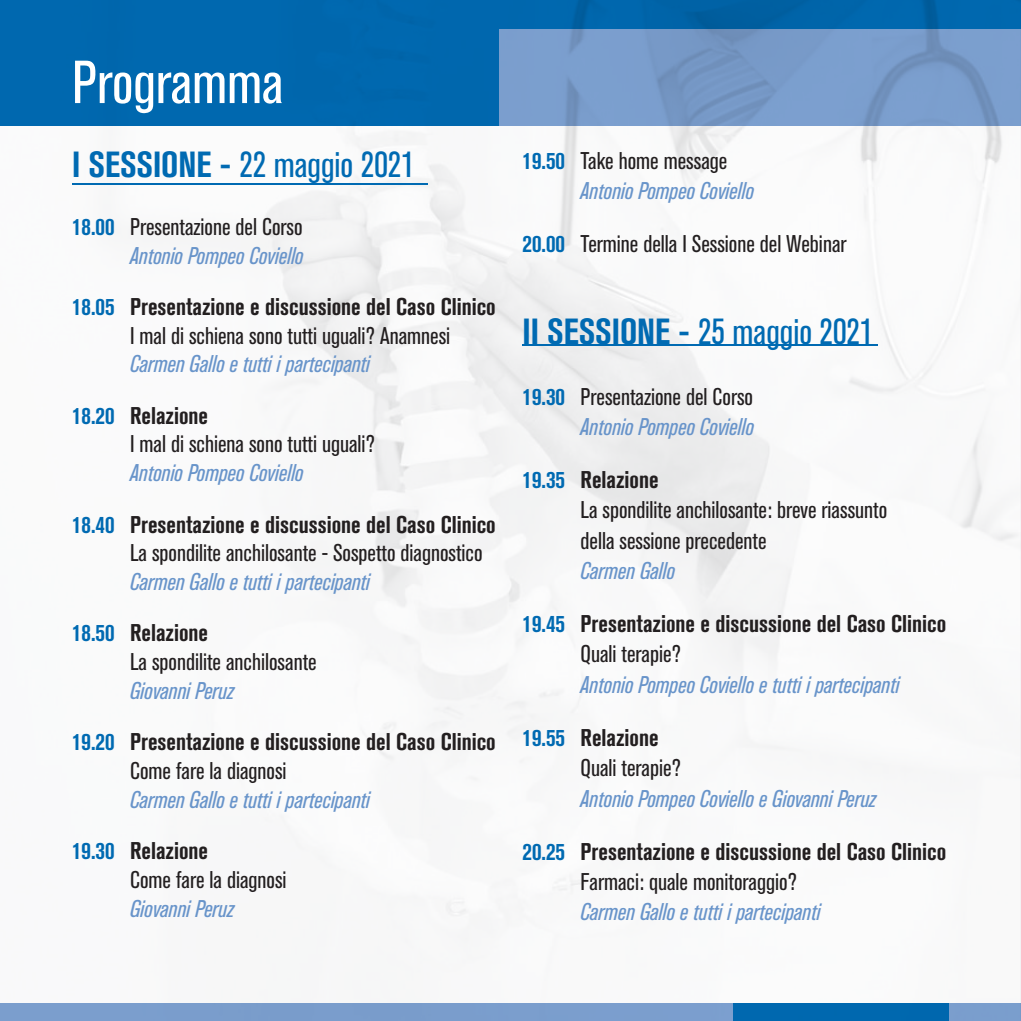
<style>
.page{position:relative;width:1021px;height:1021px;background:#fff}
.page>*{position:absolute;margin:0;border:0;box-sizing:border-box;transform-origin:0 0}
.t1{font:condensed 60px "Akzidenz Grotesk BQ";color:#fff}
.t2{font:condensed 36px "Akzidenz Grotesk BQ";color:#006ab2}
.t3{font:condensed 24px/30px "Akzidenz Grotesk BQ";color:#231f20;text-align:right}
.t4{font:700 condensed 24px/51.2px "Akzidenz Grotesk BQ";color:#231f20}
.t5{font:italic condensed 24px/51.2px "Akzidenz Grotesk BQ";color:#6894ca}
.s1{font-weight:700}
.s2{font-weight:700;color:#006ab2}
.s3{font-style:italic;color:#6894ca}
.s4{color:#006ab2}
.s5{font-weight:400}
.s6{font-weight:700;font-style:normal;color:#006ab2}
.s7{font-weight:700;font-style:normal;color:#231f20}
.s8{font-weight:400;font-style:italic;color:#6894ca}
.s9{font-style:normal;color:#231f20}
</style>
<div class="page">
<img style="left:0;top:0;width:1021px;height:1020px">
<hr style="left:72px;top:183px;width:355px;height:2px;background:#006ab2">
<hr style="left:522px;top:344px;width:355px;height:2px;background:#006ab2">
<h1 class="t1" style="left:72px;top:49px;width:213px">Programma</h1>
<h2 class="t2" style="left:72px;top:144px;width:344px"><span class="s1">I SESSIONE -</span> 22 maggio 2021</h2>
<p class="t3" style="left:72px;top:212px;width:233px;line-height:28.8px"><span class="s2">18.00</span> Presentazione del Corso<br><span class="s3">Antonio Pompeo Coviello</span></p>
<p class="t4" style="left:72px;top:292px;width:425px;line-height:28.8px;text-align:center"><span class="s4">18.05</span> Presentazione e discussione del Caso Clinico<br><span class="s5">I mal di schiena sono tutti uguali? Anamnesi</span></p>
<p class="t5" style="left:72px;top:339px;width:299px;text-indent:58px">Carmen Gallo e tutti i partecipanti<br><span class="s6">18.20</span> <span class="s7">Relazione</span></p>
<p class="t3" style="left:130px;top:429px;width:246px">I mal di schiena sono tutti uguali?</p>
<p class="t4" style="left:72px;top:447px;width:425px;text-indent:58px"><span class="s8">Antonio Pompeo Coviello<br></span><span class="s4">18.40</span> Presentazione e discussione del Caso Clinico</p>
<p class="t3" style="left:130px;top:538px;width:354px">La spondilite anchilosante - Sospetto diagnostico</p>
<p class="t5" style="left:72px;top:556px;width:299px;text-indent:58px">Carmen Gallo e tutti i partecipanti<br><span class="s6">18.50</span> <span class="s7">Relazione</span></p>
<p class="t3" style="left:130px;top:647px;width:188px">La spondilite anchilosante</p>
<p class="t4" style="left:72px;top:665px;width:425px;text-indent:58px"><span class="s8">Giovanni Peruz<br></span><span class="s4">19.20</span> Presentazione e discussione del Caso Clinico</p>
<p class="t3" style="left:130px;top:756px;width:158px">Come fare la diagnosi</p>
<p class="t5" style="left:72px;top:774px;width:299px;text-indent:58px">Carmen Gallo e tutti i partecipanti<br><span class="s6">19.30</span> <span class="s7">Relazione</span></p>
<p class="t3" style="left:130px;top:865px;width:158px">Come fare la diagnosi</p>
<p class="t5" style="left:130px;top:883px;width:106px">Giovanni Peruz</p>
<p class="t5" style="left:580px;top:146px;width:175px;line-height:30px;text-indent:-58px"><span class="s6">19.50</span> <span class="s9">Take home message<br></span>Antonio Pompeo Coviello</p>
<p class="t3" style="left:522px;top:229px;width:325px"><span class="s2">20.00</span> Termine della I Sessione del Webinar</p>
<h2 class="t2" style="left:522px;top:311px;width:352px"><span class="s1">II SESSIONE -</span> 25 maggio 2021</h2>
<p class="t3" style="left:522px;top:381px;width:233px"><span class="s2">19.30</span> Presentazione del Corso<br><span class="s3">Antonio Pompeo Coviello</span></p>
<p class="t3" style="left:580px;top:465px;width:308px;text-align:left;text-indent:-58px"><span class="s2">19.35</span> <span class="s1">Relazione<br></span>La spondilite anchilosante: breve riassunto della sessione precedente</p>
<p class="t5" style="left:580px;top:545px;width:96px">Carmen Gallo</p>
<p class="t4" style="left:580px;top:609px;width:367px;line-height:30px;text-indent:-58px"><span class="s4">19.45</span> Presentazione e discussione del Caso Clinico<br><span class="s5">Quali terapie?</span></p>
<p class="t5" style="left:580px;top:659px;width:320px">Antonio Pompeo Coviello e tutti i partecipanti</p>
<p class="t3" style="left:580px;top:723px;width:102px;text-align:left;text-indent:-58px"><span class="s2">19.55</span> <span class="s1">Relazione<br></span>Quali terapie?</p>
<p class="t5" style="left:580px;top:773px;width:297px">Antonio Pompeo Coviello e Giovanni Peruz</p>
<p class="t4" style="left:580px;top:836px;width:367px;line-height:30px;text-indent:-58px"><span class="s4">20.25</span> Presentazione e discussione del Caso Clinico<br><span class="s5">Farmaci: quale monitoraggio?</span></p>
<p class="t5" style="left:580px;top:886px;width:241px">Carmen Gallo e tutti i partecipanti</p>
</div>
